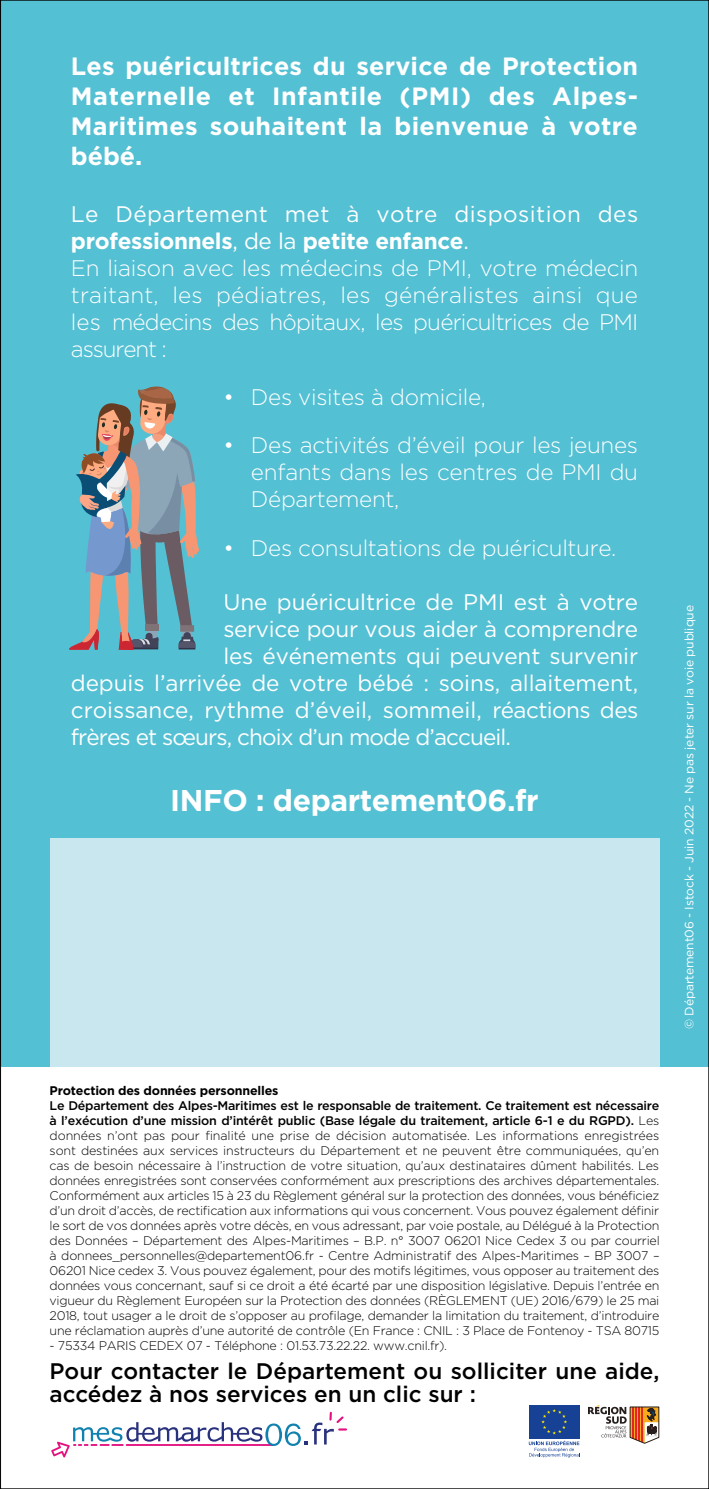
<style>
.page{position:relative;width:709px;height:1489px;background:#fff}
.page>*{position:absolute;margin:0;border:0;box-sizing:border-box;transform-origin:0 0}
.t1{font:700 30px "Gotham";letter-spacing:-.015em;color:#fff}
.t2{font:700 25px/30px "Gotham";letter-spacing:.015em;color:#fff;text-align:justify}
.t3{font:300 22.5px/27px "Gotham";letter-spacing:-.015em;color:#fff}
.t4{font:22.5px "Gotham";letter-spacing:-.005em;color:#fff}
.t5{font:500 22.5px/22.5px "Gotham";color:#000}
.t6{font:22.5px "Gotham";letter-spacing:-.04em;color:#fff}
.t7{font:300 12.5px/15px "Gotham";letter-spacing:-.02em;color:#000;text-align:justify}
.t8{font:700 12.5px "Gotham";letter-spacing:-.015em;color:#000}
.t9{font:12.25px "Gotham";letter-spacing:-.015em;color:#fff}
.s1{font-weight:400}
.s2{font-weight:700}
.s3{font-weight:500}
</style>
<div class="page">
<div style="left:0;top:0;width:709px;height:1066px;background:#54c0d3"></div>
<div style="left:50px;top:837px;width:609px;height:229px;background:#c9e7ef"></div>
<svg style="left:51px;top:1411px;width:296px;height:46px"></svg>
<div style="left:529px;top:1404px;width:50px;height:34px;background:#164194"></div>
<svg style="left:541px;top:1409px;width:26px;height:25px"></svg>
<svg style="left:529px;top:1440px;width:51px;height:17px"></svg>
<svg style="left:588px;top:1405px;width:71px;height:38px"></svg>
<svg style="left:69px;top:386px;width:130px;height:264px"></svg>
<h2 class="t2" style="left:71px;top:50px;width:568px">Les puéricultrices du service de Protection Maternelle et Infantile (PMI) des Alpes-Maritimes souhaitent la bienvenue à votre bébé.</h2>
<p class="t3" style="left:71px;top:199px;width:569px"><span class="s1">Le Département met à votre disposition des </span><span class="s2">professionnels</span><span class="s1">, de la</span> <span class="s2">petite enfance</span><span class="s1">.<br></span>En liaison avec les médecins de PMI, votre médecin traitant, les pédiatres, les généralistes ainsi que les médecins des hôpitaux, les puéricultrices de PMI assurent :</p>
<h3 class="t3" style="left:223px;top:383px;width:264px">• Des visites à domicile,</h3>
<h3 class="t3" style="left:251px;top:431px;width:388px;text-align:justify;text-indent:-28px">• Des activités d’éveil pour les jeunes enfants dans les centres de PMI du Département,</h3>
<h3 class="t3" style="left:223px;top:533px;width:394px">• Des consultations de puériculture.</h3>
<h3 class="t4" style="left:223px;top:587px;width:416px">Une puéricultrice de PMI est à votre</h3>
<h3 class="t4" style="left:223px;top:614px;width:416px">service pour vous aider à comprendre</h3>
<h3 class="t4" style="left:223px;top:641px;width:416px">les événements qui peuvent survenir</h3>
<h3 class="t4" style="left:71px;top:668px;width:569px">depuis l’arrivée de votre bébé : soins, allaitement,</h3>
<h3 class="t4" style="left:71px;top:695px;width:569px">croissance, rythme d’éveil, sommeil, réactions des</h3>
<h3 class="t6" style="left:71px;top:722px;width:441px">frères et sœurs, choix d’un mode d’accueil.</h3>
<h1 class="t1" style="left:170px;top:780px;width:370px">INFO : departement06.fr</h1>
<p class="t8" style="left:50px;top:1082px;width:230px">Protection des données personnelles</p>
<p class="t7" style="left:50px;top:1097px;width:611px"><span class="s3">Le Département des Alpes-Maritimes est le responsable de traitement. Ce traitement est nécessaire à l’exécution d’une mission d’intérêt public (Base légale du traitement, article 6-1 e du RGPD).</span> Les données n’ont pas pour finalité une prise de décision automatisée. Les informations enregistrées sont destinées aux services instructeurs du Département et ne peuvent être communiquées, qu’en cas de besoin nécessaire à l’instruction de votre situation, qu’aux destinataires dûment habilités. Les données enregistrées sont conservées conformément aux prescriptions des archives départementales.<br>Conformément aux articles 15 à 23 du Règlement général sur la protection des données, vous bénéficiez d’un droit d’accès, de rectification aux informations qui vous concernent. Vous pouvez également définir le sort de vos données après votre décès, en vous adressant, par voie postale, au Délégué à la Protection des Données – Département des Alpes-Maritimes – B.P. n° 3007 06201 Nice Cedex 3 ou par courriel à donnees_personnelles@departement06.fr - Centre Administratif des Alpes-Maritimes – BP 3007 – 06201 Nice cedex 3. Vous pouvez également, pour des motifs légitimes, vous opposer au traitement des données vous concernant, sauf si ce droit a été écarté par une disposition législative. Depuis l’entrée en vigueur du Règlement Européen sur la Protection des données (RÈGLEMENT (UE) 2016/679) le 25 mai 2018, tout usager a le droit de s’opposer au profilage, demander la limitation du traitement, d’introduire une réclamation auprès d’une autorité de contrôle (En France : CNIL : 3 Place de Fontenoy - TSA 80715</p>
<p class="t7" style="left:50px;top:1337px;width:399px">- 75334 PARIS CEDEX 07 - Téléphone : 01.53.73.22.22. www.cnil.fr).</p>
<h3 class="t5" style="left:50px;top:1359px;width:611px">Pour contacter le Département ou solliciter une aide, accédez à nos services en un clic sur :</h3>
<p class="t9" style="left:681px;top:1028px;width:425px;rotate:-90deg">© Département06 - Istock - Juin 2022 - Ne pas jeter sur la voie publique</p>
</div>
